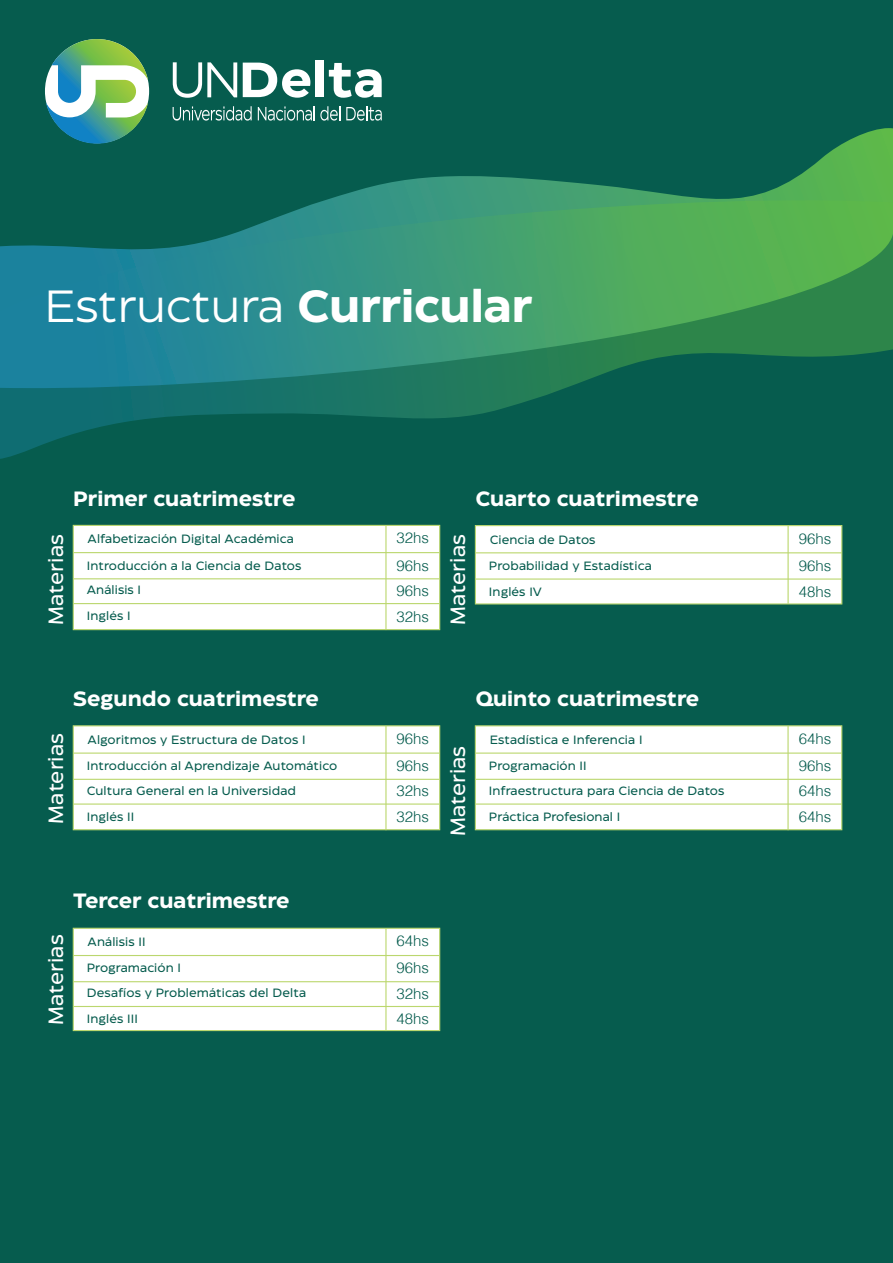
<style>
.page{position:relative;width:893px;height:1263px;background:#065c4e}
.page>*{position:absolute;margin:0;border:0;box-sizing:border-box;transform-origin:0 0}
.t1{font:45px "Eastman Roman Trial";color:#fff}
.t2{font:700 20.7px "Eastman Roman Trial";color:#fff}
.t3{font:500 20.7px "Eastman Roman Trial";color:#fff}
.t4{font:300 15px/27.3px "Helvetica";color:#065c4e}
.t5{font:500 12px/25.2px "Eastman Roman Trial";letter-spacing:.01em;color:#065c4e}
.s1{font-weight:700}
</style>
<div class="page">
<svg style="left:326px;top:128px;width:567px;height:72px"></svg>
<svg style="left:0;top:200px;width:893px;height:259px"></svg>
<div style="left:73px;top:525px;width:367px;height:105px;background:#fff;border:1px solid #bbd76e"></div>
<hr style="left:73px;top:552px;width:367px;height:1px;background:#bbd76e">
<hr style="left:385px;top:525px;width:2px;height:105px;background:#bbd76e">
<hr style="left:73px;top:578px;width:367px;height:1px;background:#bbd76e">
<hr style="left:73px;top:603px;width:367px;height:1px;background:#bbd76e">
<div style="left:73px;top:725px;width:367px;height:105px;background:#fff;border:1px solid #bbd76e"></div>
<hr style="left:73px;top:752px;width:367px;height:2px;background:#bbd76e">
<hr style="left:385px;top:726px;width:2px;height:104px;background:#bbd76e">
<hr style="left:73px;top:779px;width:367px;height:1px;background:#bbd76e">
<hr style="left:73px;top:803px;width:367px;height:2px;background:#bbd76e">
<div style="left:475px;top:725px;width:367px;height:105px;background:#fff;border:1px solid #bbd76e"></div>
<hr style="left:475px;top:752px;width:367px;height:2px;background:#bbd76e">
<hr style="left:787px;top:726px;width:2px;height:104px;background:#bbd76e">
<hr style="left:475px;top:779px;width:367px;height:1px;background:#bbd76e">
<hr style="left:475px;top:803px;width:367px;height:2px;background:#bbd76e">
<div style="left:73px;top:928px;width:367px;height:103px;background:#fff;border:1px solid #bbd76e"></div>
<hr style="left:73px;top:955px;width:367px;height:1px;background:#bbd76e">
<hr style="left:385px;top:928px;width:2px;height:103px;background:#bbd76e">
<hr style="left:73px;top:981px;width:367px;height:1px;background:#bbd76e">
<hr style="left:73px;top:1006px;width:367px;height:1px;background:#bbd76e">
<div style="left:475px;top:525px;width:367px;height:79px;background:#fff;border:1px solid #bbd76e"></div>
<hr style="left:475px;top:552px;width:367px;height:1px;background:#bbd76e">
<hr style="left:787px;top:526px;width:2px;height:78px;background:#bbd76e">
<hr style="left:475px;top:578px;width:367px;height:2px;background:#bbd76e">
<svg style="left:243px;top:63px;width:67px;height:35px"></svg>
<div style="left:315px;top:61px;width:8px;height:36px;background:#fff"></div>
<svg style="left:329px;top:63px;width:53px;height:35px"></svg>
<svg style="left:173px;top:106px;width:79px;height:15px"></svg>
<svg style="left:258px;top:106px;width:82px;height:15px"></svg>
<svg style="left:346px;top:106px;width:36px;height:15px"></svg>
<svg style="left:173px;top:62px;width:64px;height:36px"></svg>
<svg style="left:46px;top:39px;width:102px;height:105px"></svg>
<h1 class="t1" style="left:44px;top:272px;width:489px">Estructura <span class="s1">Curricular</span></h1>
<h2 class="t2" style="left:73px;top:482px;width:224px">Primer cuatrimestre</h2>
<p class="t5" style="left:88px;top:525px;width:208px">Alfabetización Digital Académica</p>
<p class="t4" style="left:397px;top:523px;width:34px">32hs<br>96hs</p>
<p class="t4" style="left:397px;top:577px;width:34px;line-height:25.7px">96hs<br>32hs</p>
<h2 class="t3" style="left:40px;top:624px;width:92px;rotate:-90deg">Materias</h2>
<h2 class="t3" style="left:442px;top:624px;width:92px;rotate:-90deg">Materias</h2>
<p class="t5" style="left:87px;top:552px;width:216px">Introducción a la Ciencia de Datos<br>Análisis I<br>Inglés I</p>
<h2 class="t2" style="left:475px;top:482px;width:225px">Cuarto cuatrimestre</h2>
<p class="t5" style="left:490px;top:526px;width:107px">Ciencia de Datos</p>
<p class="t4" style="left:799px;top:524px;width:34px;line-height:26.8px;text-align:justify">96hs 96hs 48hs</p>
<p class="t5" style="left:489px;top:551px;width:164px;line-height:25.8px">Probabilidad y Estadística<br>Inglés IV</p>
<h2 class="t3" style="left:40px;top:823px;width:92px;rotate:-90deg">Materias</h2>
<h2 class="t2" style="left:73px;top:682px;width:247px">Segundo cuatrimestre</h2>
<p class="t5" style="left:88px;top:726px;width:219px">Algoritmos y Estructura de Datos I</p>
<p class="t4" style="left:397px;top:724px;width:34px">96hs<br>96hs</p>
<p class="t4" style="left:397px;top:777px;width:34px;line-height:25.5px">32hs<br>32hs</p>
<p class="t5" style="left:87px;top:752px;width:252px">Introducción al Aprendizaje Automático<br>Cultura General en la Universidad<br>Inglés II</p>
<h2 class="t3" style="left:442px;top:836px;width:92px;rotate:-90deg">Materias</h2>
<h2 class="t2" style="left:475px;top:682px;width:225px">Quinto cuatrimestre</h2>
<p class="t5" style="left:490px;top:726px;width:154px">Estadística e Inferencia I</p>
<p class="t4" style="left:799px;top:724px;width:34px">64hs<br>96hs</p>
<p class="t4" style="left:799px;top:777px;width:34px;line-height:25.5px">64hs<br>64hs</p>
<p class="t5" style="left:489px;top:752px;width:237px">Programación II<br>Infraestructura para Ciencia de Datos<br>Práctica Profesional I</p>
<h2 class="t3" style="left:40px;top:1025px;width:92px;rotate:-90deg">Materias</h2>
<h2 class="t2" style="left:73px;top:885px;width:218px">Tercer cuatrimestre</h2>
<p class="t5" style="left:88px;top:928px;width:59px">Análisis II</p>
<p class="t4" style="left:397px;top:926px;width:34px">64hs<br>96hs</p>
<p class="t4" style="left:397px;top:980px;width:34px;line-height:25.3px">32hs<br>48hs</p>
<p class="t5" style="left:87px;top:954px;width:221px">Programación I<br>Desafíos y Problemáticas del Delta<br>Inglés III</p>
</div>
